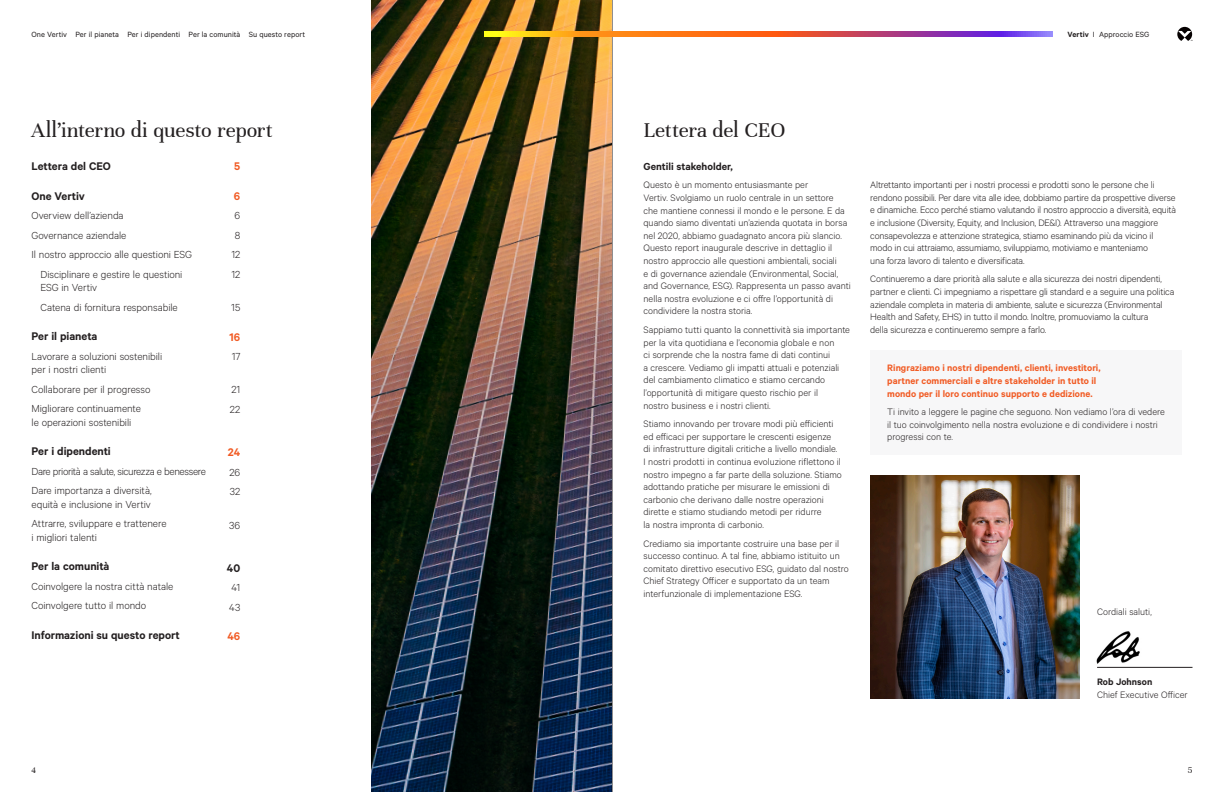
<style>
.page{position:relative;width:1224px;height:792px;background:#fff}
.page>*{position:absolute;margin:0;border:0;box-sizing:border-box;transform-origin:0 0}
.Vertiv_Main_Section{font:22.5px "Unna";letter-spacing:-.01em;color:#231f20}
.Vertiv_Body_Text{font:600 12.5px "Calibre";color:#231f20}
.Vertiv_Body_Text-2{font:600 12.5px "Calibre";color:#f15b24}
.Vertiv_Body_Text-3{font:300 11.5px/13.5px "Calibre";letter-spacing:-.005em;color:#231f20}
.Vertiv_Body_Text-4{font:300 11.5px "Calibre";letter-spacing:-.035em;color:#231f20}
.Vertiv_Body_Text-5{font:600 11.5px "Calibre";color:#231f20}
.Vertiv_Body_Text-6{font:300 10.5px/12.6px "Calibre";letter-spacing:-.005em;color:#231f20}
.Vertiv_Body_Text-7{font:600 10.5px/12.6px "Calibre";letter-spacing:.005em;color:#f15b24}
.t1{font:9.5px "Unna";color:#231f20}
.Vertiv_Body_Text-8{font:8.5px "Calibre";letter-spacing:.01em;color:#231f20}
.s1{font-weight:600}
</style>
<div class="page">
<svg style="left:1177px;top:27px;width:15px;height:14px"></svg>
<hr style="left:612px;top:0;width:1px;height:792px;background:#231f20">
<img style="left:372px;top:0;width:240px;height:792px">
<img style="left:1096px;top:631px;width:44px;height:33px">
<div style="left:870px;top:350px;width:312px;height:104px;background:#f7f7f8"></div>
<img style="left:870px;top:475px;width:209px;height:224px">
<hr style="left:1097px;top:667px;width:95px;height:1px;background:#231f20">
<svg style="left:485px;top:32px;width:568px;height:5px;background:#d36b51"></svg>
<p class="Vertiv_Body_Text-8" style="left:32px;top:29px;width:275px">One Vertiv Per il pianeta Per i dipendenti Per la comunità Su questo report</p>
<p class="Vertiv_Main_Section" style="left:32px;top:117px;width:243px">All’interno di questo report</p>
<p class="Vertiv_Body_Text" style="left:32px;top:159px;width:81px">Lettera del CEO</p>
<p class="Vertiv_Body_Text" style="left:32px;top:189px;width:55px">One Vertiv</p>
<p class="Vertiv_Body_Text-3" style="left:32px;top:209px;width:94px">Overview dell’azienda</p>
<p class="Vertiv_Body_Text-3" style="left:32px;top:228px;width:96px">Governance aziendale</p>
<p class="Vertiv_Body_Text-3" style="left:32px;top:248px;width:162px">Il nostro approccio alle questioni ESG</p>
<p class="Vertiv_Body_Text-3" style="left:40px;top:267px;width:144px">Disciplinare e gestire le questioni<br>ESG in Vertiv</p>
<p class="Vertiv_Body_Text-3" style="left:40px;top:300px;width:139px">Catena di fornitura responsabile</p>
<p class="Vertiv_Body_Text" style="left:32px;top:329px;width:67px">Per il pianeta</p>
<p class="Vertiv_Body_Text-3" style="left:32px;top:349px;width:132px">Lavorare a soluzioni sostenibili per i nostri clienti</p>
<p class="Vertiv_Body_Text-3" style="left:32px;top:382px;width:121px">Collaborare per il progresso</p>
<p class="Vertiv_Body_Text-3" style="left:32px;top:402px;width:111px">Migliorare continuamente le operazioni sostenibili</p>
<p class="Vertiv_Body_Text" style="left:32px;top:444px;width:81px">Per i dipendenti</p>
<p class="Vertiv_Body_Text-4" style="left:32px;top:465px;width:176px">Dare priorità a salute, sicurezza e benessere</p>
<p class="Vertiv_Body_Text-3" style="left:32px;top:484px;width:122px">Dare importanza a diversità, equità e inclusione in Vertiv</p>
<p class="Vertiv_Body_Text-3" style="left:32px;top:517px;width:137px">Attrarre, sviluppare e trattenere i migliori talenti</p>
<p class="Vertiv_Body_Text" style="left:32px;top:559px;width:79px">Per la comunità</p>
<p class="Vertiv_Body_Text-3" style="left:32px;top:579px;width:143px">Coinvolgere la nostra città natale</p>
<p class="Vertiv_Body_Text-3" style="left:32px;top:599px;width:116px">Coinvolgere tutto il mondo</p>
<p class="Vertiv_Body_Text" style="left:32px;top:628px;width:150px">Informazioni su questo report</p>
<p class="Vertiv_Body_Text-2" style="left:234px;top:159px;width:8px">5</p>
<p class="Vertiv_Body_Text-2" style="left:234px;top:189px;width:8px">6</p>
<p class="Vertiv_Body_Text-3" style="left:235px;top:209px;width:7px">6</p>
<p class="Vertiv_Body_Text-3" style="left:235px;top:228px;width:7px">8</p>
<p class="Vertiv_Body_Text-3" style="left:232px;top:248px;width:10px">12</p>
<p class="Vertiv_Body_Text-3" style="left:232px;top:267px;width:10px">12</p>
<p class="Vertiv_Body_Text-3" style="left:231px;top:301px;width:11px">15</p>
<p class="Vertiv_Body_Text-2" style="left:230px;top:330px;width:12px">16</p>
<p class="Vertiv_Body_Text-3" style="left:232px;top:350px;width:10px">17</p>
<p class="Vertiv_Body_Text-3" style="left:231px;top:383px;width:10px">21</p>
<p class="Vertiv_Body_Text-3" style="left:230px;top:402px;width:12px">22</p>
<p class="Vertiv_Body_Text-2" style="left:228px;top:445px;width:14px">24</p>
<p class="Vertiv_Body_Text-3" style="left:230px;top:465px;width:12px">26</p>
<p class="Vertiv_Body_Text-3" style="left:230px;top:485px;width:12px">32</p>
<p class="Vertiv_Body_Text-3" style="left:229px;top:518px;width:12px">36</p>
<p class="Vertiv_Body_Text" style="left:227px;top:561px;width:15px">40</p>
<p class="Vertiv_Body_Text-3" style="left:231px;top:581px;width:10px">41</p>
<p class="Vertiv_Body_Text-3" style="left:229px;top:600px;width:13px">43</p>
<p class="Vertiv_Body_Text-2" style="left:227px;top:629px;width:14px">46</p>
<p class="Vertiv_Body_Text-8" style="left:1068px;top:29px;width:83px"><span class="s1">Vertiv</span> I Approccio ESG</p>
<p class="Vertiv_Main_Section" style="left:644px;top:117px;width:143px">Lettera del CEO</p>
<p class="Vertiv_Body_Text-5" style="left:644px;top:159px;width:91px">Gentili stakeholder,</p>
<p class="Vertiv_Body_Text-6" style="left:644px;top:178px;width:209px">Questo è un momento entusiasmante per<br>Vertiv. Svolgiamo un ruolo centrale in un settore<br>che mantiene connessi il mondo e le persone. E da quando siamo diventati un’azienda quotata in borsa nel 2020, abbiamo guadagnato ancora più slancio.<br>Questo report inaugurale descrive in dettaglio il nostro approccio alle questioni ambientali, sociali<br>e di governance aziendale (Environmental, Social, and Governance, ESG). Rappresenta un passo avanti nella nostra evoluzione e ci offre l’opportunità di condividere la nostra storia.</p>
<p class="Vertiv_Body_Text-6" style="left:644px;top:323px;width:208px">Sappiamo tutti quanto la connettività sia importante per la vita quotidiana e l’economia globale e non<br>ci sorprende che la nostra fame di dati continui<br>a crescere. Vediamo gli impatti attuali e potenziali del cambiamento climatico e stiamo cercando l’opportunità di mitigare questo rischio per il<br>nostro business e i nostri clienti.</p>
<p class="Vertiv_Body_Text-6" style="left:644px;top:417px;width:200px">Stiamo innovando per trovare modi più efficienti ed efficaci per supportare le crescenti esigenze<br>di infrastrutture digitali critiche a livello mondiale.<br>I nostri prodotti in continua evoluzione riflettono il nostro impegno a far parte della soluzione. Stiamo adottando pratiche per misurare le emissioni di carbonio che derivano dalle nostre operazioni dirette e stiamo studiando metodi per ridurre<br>la nostra impronta di carbonio.</p>
<p class="Vertiv_Body_Text-6" style="left:644px;top:537px;width:207px">Crediamo sia importante costruire una base per il successo continuo. A tal fine, abbiamo istituito un comitato direttivo esecutivo ESG, guidato dal nostro Chief Strategy Officer e supportato da un team interfunzionale di implementazione ESG.</p>
<p class="Vertiv_Body_Text-6" style="left:870px;top:178px;width:307px">Altrettanto importanti per i nostri processi e prodotti sono le persone che li rendono possibili. Per dare vita alle idee, dobbiamo partire da prospettive diverse e dinamiche. Ecco perché stiamo valutando il nostro approccio a diversità, equità e inclusione (Diversity, Equity, and Inclusion, DE&amp;I). Attraverso una maggiore consapevolezza e attenzione strategica, stiamo esaminando più da vicino il modo in cui attraiamo, assumiamo, sviluppiamo, motiviamo e manteniamo<br>una forza lavoro di talento e diversificata.</p>
<p class="Vertiv_Body_Text-6" style="left:870px;top:272px;width:306px">Continueremo a dare priorità alla salute e alla sicurezza dei nostri dipendenti, partner e clienti. Ci impegniamo a rispettare gli standard e a seguire una politica aziendale completa in materia di ambiente, salute e sicurezza (Environmental Health and Safety, EHS) in tutto il mondo. Inoltre, promuoviamo la cultura<br>della sicurezza e continueremo sempre a farlo.</p>
<p class="Vertiv_Body_Text-7" style="left:887px;top:361px;width:215px">Ringraziamo i nostri dipendenti, clienti, investitori, partner commerciali e altre stakeholder in tutto il mondo per il loro continuo supporto e dedizione.</p>
<p class="Vertiv_Body_Text-6" style="left:887px;top:405px;width:279px">Ti invito a leggere le pagine che seguono. Non vediamo l’ora di vedere il tuo coinvolgimento nella nostra evoluzione e di condividere i nostri progressi con te.</p>
<p class="Vertiv_Body_Text-6" style="left:1097px;top:605px;width:56px">Cordiali saluti,</p>
<p class="Vertiv_Body_Text-6" style="left:1097px;top:675px;width:92px"><span class="s1">Rob Johnson<br></span>Chief Executive Officer</p>
<p class="t1" style="left:32px;top:765px;width:6px">4</p>
<p class="t1" style="left:1188px;top:765px;width:6px">5</p>
</div>
